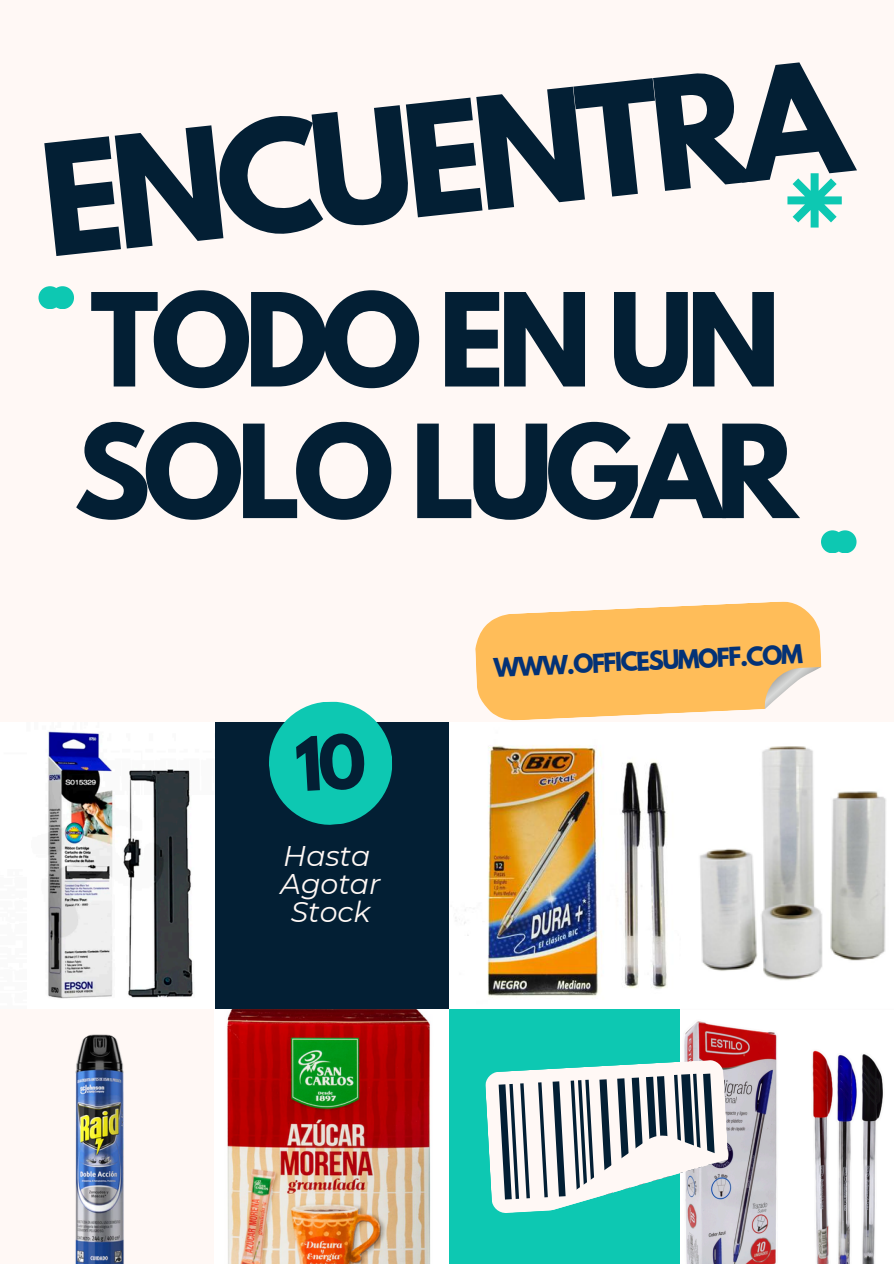
<style>
.page{position:relative;width:894px;height:1264px;background:#fff}
.page>*{position:absolute;margin:0;border:0;box-sizing:border-box;transform-origin:0 0}
.t1{font:700 137.4px "League Spartan";color:#031f34}
.t2{font:700 114.45px/131.6px "League Spartan";letter-spacing:-.065em;color:#031f34}
.t3{font:italic 28.5px/28px "Montserrat";color:#fff8f5;text-align:center}
.t4{font:700 22.95px "League Spartan";color:#043276}
</style>
<div class="page">
<div style="left:0;top:0;width:893px;height:1263px;background:#fff8f5"></div>
<img style="left:75px;top:1008px;width:371px;height:255px">
<img style="left:699px;top:746px;width:187px;height:235px">
<div style="left:446px;top:1008px;width:234px;height:255px;background:#0dc8b2"></div>
<img style="left:684px;top:1021px;width:199px;height:242px">
<img style="left:48px;top:731px;width:145px;height:268px">
<img style="left:448px;top:722px;width:219px;height:286px">
<div style="left:215px;top:722px;width:233px;height:286px;background:#031f34"></div>
<svg style="left:787px;top:173px;width:54px;height:54px"></svg>
<svg style="left:485px;top:1059px;width:245px;height:154px"></svg>
<svg style="left:821px;top:530px;width:35px;height:23px"></svg>
<svg style="left:38px;top:286px;width:36px;height:23px"></svg>
<svg style="left:475px;top:601px;width:347px;height:120px"></svg>
<svg style="left:269px;top:701px;width:123px;height:124px"></svg>
<p class="t1" style="left:35px;top:133px;width:810px;rotate:-6deg">ENCUENTRA</p>
<p class="t2" style="left:74px;top:289px;width:725px">TODO EN UN<br>SOLO LUGAR</p>
<p class="t3" style="left:280px;top:841px;width:101px">Hasta<br>Agotar<br>Stock</p>
<p class="t4" style="left:493px;top:657px;width:310px;rotate:-3deg">WWW.OFFICESUMOFF.COM</p>
</div>
